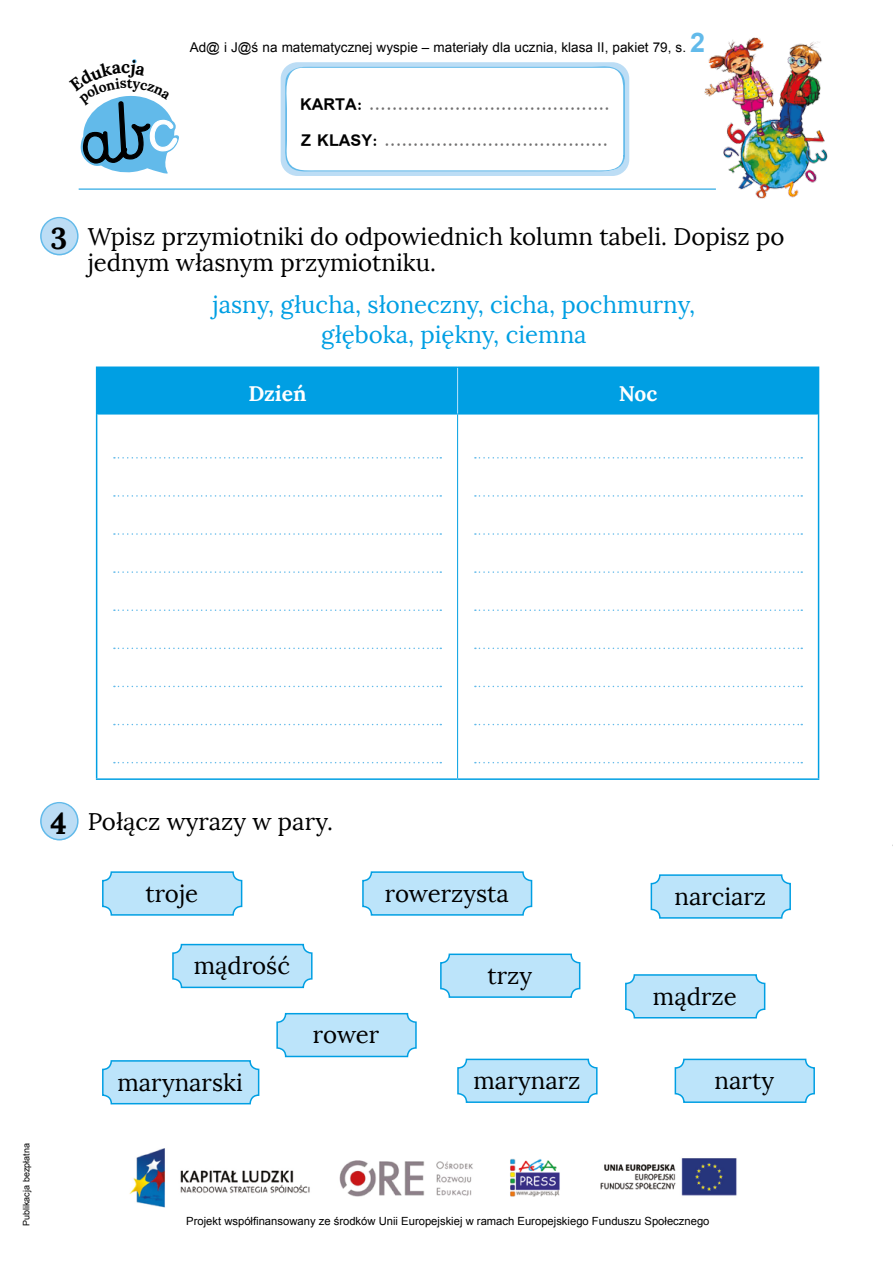
<style>
.page{position:relative;width:893px;height:1263px;background:#fff}
.page>*{position:absolute;margin:0;border:0;box-sizing:border-box;transform-origin:0 0}
.t1{font:700 30px "Lora";color:#000}
.t2{font:24px/26.4px "Lora";color:#000}
.t3{font:24px/30px "Lora";color:#009fe3;text-align:center}
.t4{font:700 21px "Lora";color:#fff}
.t5{font:700 18px/35.2px "Simplified Arabic";color:#706f6f}
.t6{font:700 17.55px "Lora";color:#000}
.t7{font:700 13.95px "Lora";color:#000}
.t8{font:13.5px "Arial";color:#000}
.t9{font:11.25px "Arial";color:#000}
.t10{font:9px "Arial";color:#000}
.s1{font-weight:700;font-size:27px;color:#62baea}
.s2{color:#000}
</style>
<div class="page">
<hr style="left:79px;top:188px;width:637px;height:2px;background:#53b9e9">
<div style="left:281px;top:62px;width:348px;height:114px;background:#bcddf5;border-radius:17px"></div>
<svg style="left:282px;top:66px;width:343px;height:107px;background:#f8fbfe"></svg>
<img style="left:703px;top:37px;width:125px;height:162px">
<img style="left:129px;top:1148px;width:608px;height:59px">
<svg style="left:40px;top:802px;width:39px;height:38px"></svg>
<div style="left:97px;top:368px;width:721px;height:46px;background:#009fe3"></div>
<hr style="left:96px;top:366px;width:362px;height:2px;background:#009fe3">
<hr style="left:96px;top:368px;width:1px;height:46px;background:#009fe3">
<hr style="left:458px;top:366px;width:361px;height:2px;background:#009fe3">
<hr style="left:818px;top:368px;width:1px;height:46px;background:#009fe3">
<hr style="left:96px;top:414px;width:1px;height:364px;background:#009fe3">
<hr style="left:818px;top:414px;width:1px;height:364px;background:#009fe3">
<hr style="left:96px;top:778px;width:362px;height:2px;background:#009fe3">
<hr style="left:458px;top:778px;width:361px;height:2px;background:#009fe3">
<hr style="left:97px;top:414px;width:361px;height:1px;background:#009fe3">
<hr style="left:458px;top:414px;width:360px;height:1px;background:#009fe3">
<hr style="left:457px;top:414px;width:1px;height:364px;background:#009fe3">
<hr style="left:457px;top:368px;width:1px;height:46px;background:#bce4fa">
<svg style="left:114px;top:457px;width:327px;height:2px"></svg>
<svg style="left:114px;top:495px;width:327px;height:2px"></svg>
<svg style="left:114px;top:533px;width:327px;height:2px"></svg>
<svg style="left:114px;top:571px;width:327px;height:2px"></svg>
<svg style="left:114px;top:609px;width:327px;height:2px"></svg>
<svg style="left:114px;top:648px;width:327px;height:1px"></svg>
<svg style="left:114px;top:686px;width:327px;height:1px"></svg>
<svg style="left:114px;top:724px;width:327px;height:1px"></svg>
<svg style="left:114px;top:762px;width:327px;height:1px"></svg>
<svg style="left:475px;top:457px;width:327px;height:2px"></svg>
<svg style="left:475px;top:495px;width:327px;height:2px"></svg>
<svg style="left:475px;top:533px;width:327px;height:2px"></svg>
<svg style="left:475px;top:571px;width:327px;height:2px"></svg>
<svg style="left:475px;top:609px;width:327px;height:2px"></svg>
<svg style="left:475px;top:648px;width:327px;height:1px"></svg>
<svg style="left:475px;top:686px;width:327px;height:1px"></svg>
<svg style="left:475px;top:724px;width:327px;height:1px"></svg>
<svg style="left:475px;top:762px;width:327px;height:1px"></svg>
<div style="left:103px;top:872px;width:139px;height:43px;background:#bce4fa;border-radius:9px"></div>
<div style="left:102px;top:871px;width:140px;height:45px;border:2px solid #009fe3;border-radius:9px"></div>
<div style="left:173px;top:944px;width:139px;height:43px;background:#bce4fa;border-radius:9px"></div>
<div style="left:172px;top:944px;width:141px;height:44px;border:2px solid #009fe3;border-radius:9px"></div>
<div style="left:363px;top:872px;width:168px;height:43px;background:#bce4fa;border-radius:9px"></div>
<div style="left:362px;top:871px;width:170px;height:45px;border:2px solid #009fe3;border-radius:9px"></div>
<div style="left:651px;top:875px;width:139px;height:43px;background:#bce4fa;border-radius:9px"></div>
<div style="left:651px;top:874px;width:140px;height:45px;border:2px solid #009fe3;border-radius:9px"></div>
<div style="left:626px;top:975px;width:139px;height:43px;background:#bce4fa;border-radius:9px"></div>
<div style="left:625px;top:974px;width:140px;height:44px;border:2px solid #009fe3;border-radius:9px"></div>
<div style="left:103px;top:1061px;width:156px;height:43px;background:#bce4fa;border-radius:9px"></div>
<div style="left:102px;top:1060px;width:157px;height:44px;border:2px solid #009fe3;border-radius:9px"></div>
<div style="left:277px;top:1014px;width:139px;height:42px;background:#bce4fa;border-radius:9px"></div>
<div style="left:276px;top:1013px;width:141px;height:44px;border:2px solid #009fe3;border-radius:9px"></div>
<div style="left:441px;top:954px;width:139px;height:43px;background:#bce4fa;border-radius:9px"></div>
<div style="left:440px;top:953px;width:140px;height:45px;border:2px solid #009fe3;border-radius:9px"></div>
<div style="left:458px;top:1059px;width:139px;height:43px;background:#bce4fa;border-radius:9px"></div>
<div style="left:457px;top:1059px;width:141px;height:44px;border:2px solid #009fe3;border-radius:9px"></div>
<div style="left:675px;top:1059px;width:139px;height:43px;background:#bce4fa;border-radius:9px"></div>
<div style="left:675px;top:1059px;width:140px;height:44px;border:2px solid #009fe3;border-radius:9px"></div>
<svg style="left:40px;top:216px;width:39px;height:40px"></svg>
<svg style="left:80px;top:59px;width:99px;height:115px"></svg>
<p class="t6" style="left:121px;top:56px;width:11px">c</p>
<p class="t8" style="left:190px;top:38px;width:517px">Ad@ i J@ś na matematycznej wyspie – materiały dla ucznia, klasa II, pakiet 79, s. <span class="s1">2</span></p>
<p class="t5" style="left:300px;top:87px;width:311px"><span class="s2">KARTA:</span> ..........................................<br><span class="s2">Z KLASY:</span> .......................................</p>
<p class="t1" style="left:50px;top:218px;width:18px">3</p>
<p class="t2" style="left:88px;top:223px;width:698px">Wpisz przymiotniki do odpowiednich kolumn tabeli. Dopisz po jednym własnym przymiotniku.</p>
<p class="t7" style="left:119px;top:227px;width:9px">a</p>
<p class="t3" style="left:212px;top:290px;width:484px">jasny, głucha, słoneczny, cicha, pochmurny, głęboka, piękny, ciemna</p>
<p class="t4" style="left:248px;top:380px;width:59px">Dzień</p>
<p class="t4" style="left:619px;top:380px;width:40px">Noc</p>
<p class="t1" style="left:51px;top:803px;width:18px">4</p>
<p class="t10" style="left:20px;top:1226px;width:84px;rotate:-90deg">Publikacja bezpłatna</p>
<p class="t2" style="left:88px;top:808px;width:247px">Połącz wyrazy w pary.</p>
<p class="t2" style="left:145px;top:880px;width:54px">troje</p>
<p class="t2" style="left:194px;top:953px;width:98px">mądrość</p>
<p class="t2" style="left:385px;top:880px;width:126px">rowerzysta</p>
<p class="t2" style="left:674px;top:883px;width:93px">narciarz</p>
<p class="t2" style="left:488px;top:962px;width:46px">trzy</p>
<p class="t2" style="left:653px;top:983px;width:85px">mądrze</p>
<p class="t2" style="left:117px;top:1069px;width:127px">marynarski</p>
<p class="t2" style="left:313px;top:1022px;width:68px">rower</p>
<p class="t2" style="left:473px;top:1067px;width:108px">marynarz</p>
<p class="t2" style="left:715px;top:1067px;width:61px">narty</p>
<p class="t9" style="left:186px;top:1213px;width:525px">Projekt współfinansowany ze środków Unii Europejskiej w ramach Europejskiego Funduszu Społecznego</p>
</div>
